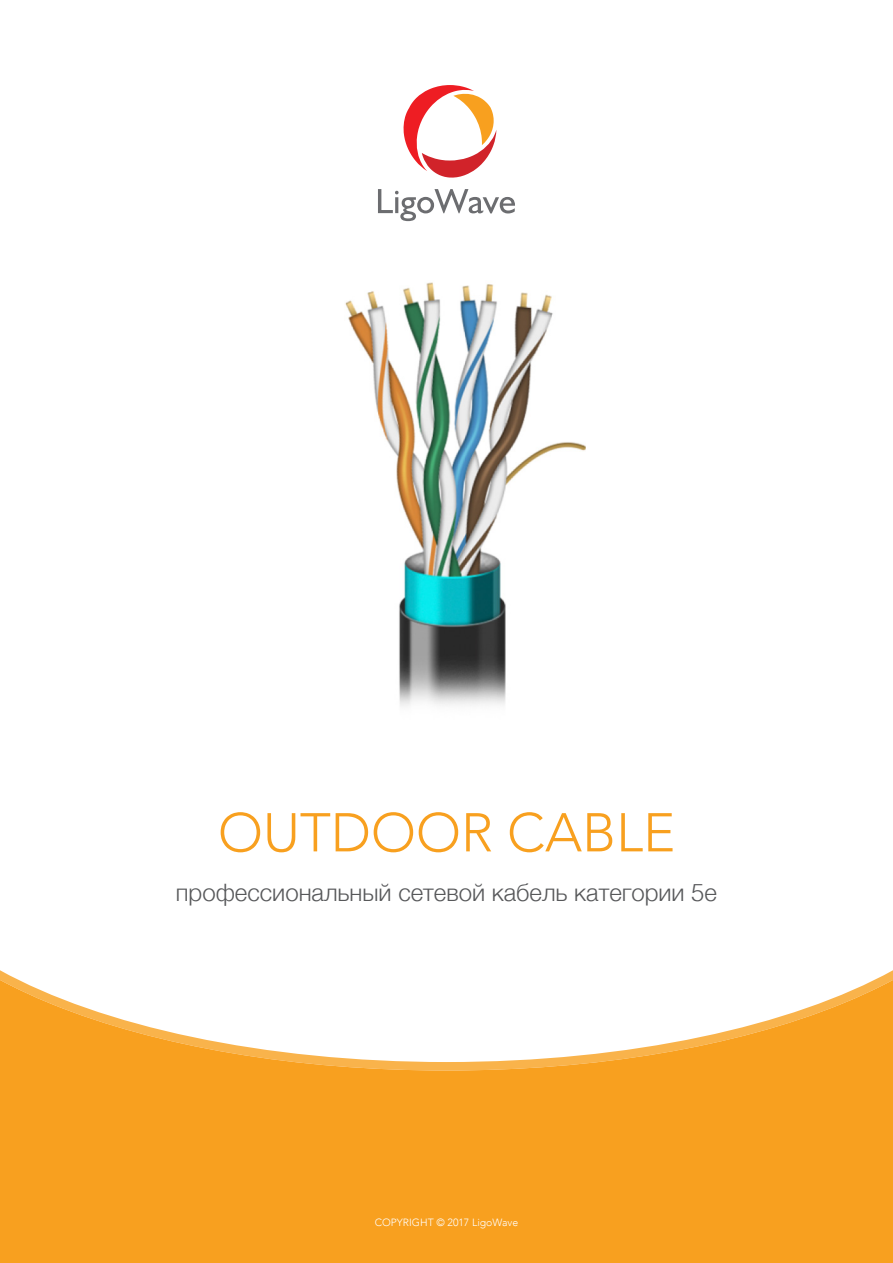
<style>
.page{position:relative;width:893px;height:1263px;background:#fff}
.page>*{position:absolute;margin:0;border:0;box-sizing:border-box;transform-origin:0 0}
.t1{font:300 54px "Avenir";color:#f8a01f}
.t2{font:300 24px "Helvetica";color:#57585a}
.footer_white{font:300 10.5px "Avenir";color:#fff}
</style>
<div class="page">
<div style="left:0;top:1070px;width:893px;height:193px;background:#f8a01f"></div>
<svg style="left:0;top:970px;width:893px;height:100px"></svg>
<svg style="left:403px;top:85px;width:93px;height:93px"></svg>
<svg style="left:378px;top:189px;width:137px;height:32px"></svg>
<img style="left:345px;top:282px;width:241px;height:424px">
<p class="t1" style="left:218px;top:801px;width:459px">OUTDOOR CABLE</p>
<p class="t2" style="left:176px;top:872px;width:543px">профессиональный сетевой кабель категории 5е</p>
<p class="footer_white" style="left:375px;top:1216px;width:145px">COPYRIGHT © 2017 LigoWave</p>
</div>
